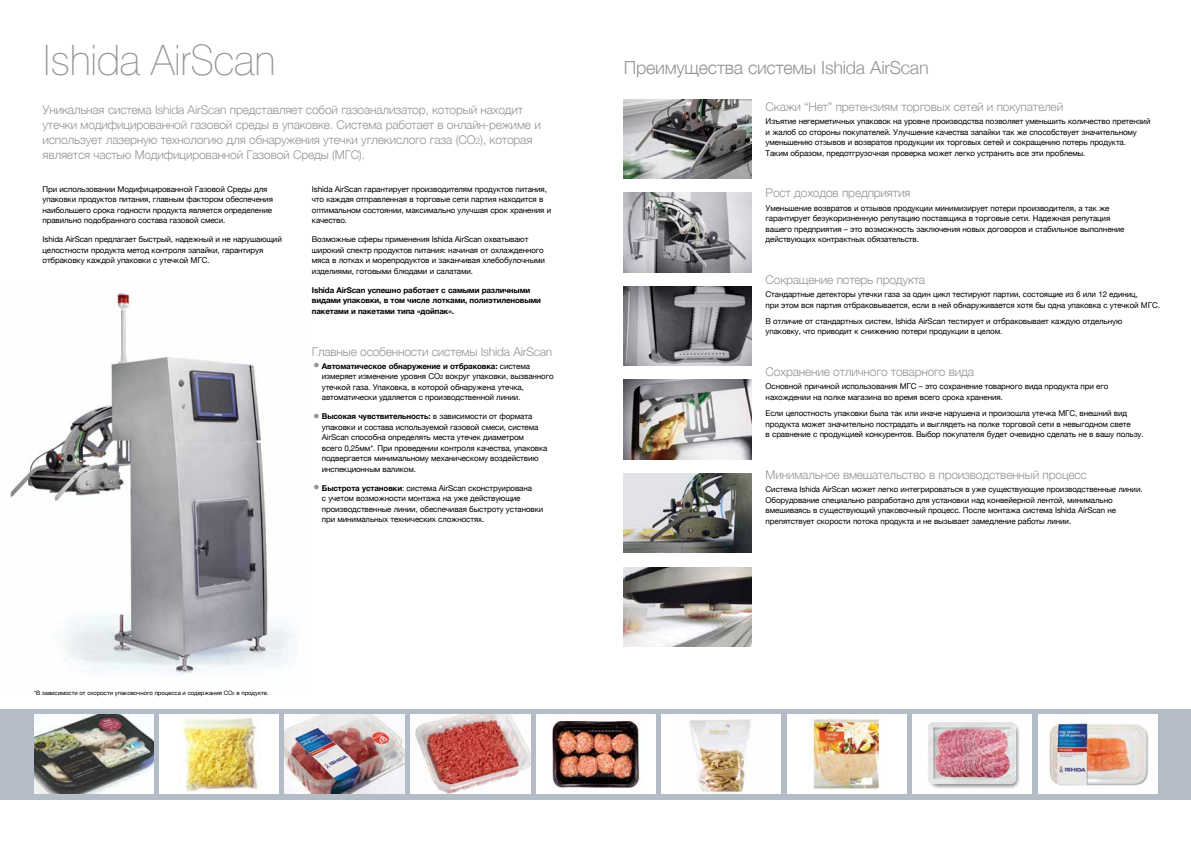
<style>
.page{position:relative;width:1191px;height:842px;background:#fff}
.page>*{position:absolute;margin:0;border:0;box-sizing:border-box;transform-origin:0 0}
.t1{font:100 42px "Swiss 721 BT";letter-spacing:-.025em;color:#939598}
.t2{font:300 18px "Helvetica Neue";letter-spacing:-.015em;color:#939598}
.t3{font:300 12px/15px "Helvetica Neue";letter-spacing:-.015em;color:#939598}
.t4{font:8px/10.5px "Helvetica Neue";letter-spacing:-.015em;color:#000}
.t5{font:700 8px/10.5px "Helvetica Neue";letter-spacing:-.015em;color:#000}
.t6{font:6px "Helvetica Neue";letter-spacing:-.01em;color:#000}
.s1{font-size:9px}
.s2{font-family:"Swiss 721 BT";font-size:16px;color:#939598}
.s3{font-weight:700}
.s4{font-size:6px}
.s5{font-size:4px}
</style>
<div class="page">
<img style="left:624px;top:473px;width:127px;height:80px">
<img style="left:624px;top:286px;width:127px;height:80px">
<img style="left:624px;top:99px;width:127px;height:80px">
<img style="left:10px;top:292px;width:284px;height:383px">
<div style="left:0;top:709px;width:1191px;height:90px;background:#b3bcc7"></div>
<img style="left:34px;top:714px;width:120px;height:80px">
<div style="left:1037px;top:714px;width:120px;height:80px;background:#fff"></div>
<img style="left:1048px;top:714px;width:101px;height:72px">
<img style="left:410px;top:714px;width:120px;height:80px">
<img style="left:285px;top:714px;width:120px;height:80px">
<img style="left:624px;top:193px;width:127px;height:79px">
<div style="left:536px;top:714px;width:120px;height:80px;background:#fff"></div>
<img style="left:551px;top:720px;width:89px;height:68px">
<div style="left:661px;top:714px;width:120px;height:80px;background:#fff"></div>
<img style="left:689px;top:719px;width:62px;height:75px">
<div style="left:787px;top:714px;width:119px;height:80px;background:#fff"></div>
<img style="left:809px;top:717px;width:71px;height:72px">
<img style="left:912px;top:714px;width:119px;height:80px">
<img style="left:624px;top:380px;width:127px;height:79px">
<img style="left:624px;top:567px;width:127px;height:79px">
<div style="left:159px;top:714px;width:120px;height:80px;background:#fff"></div>
<img style="left:181px;top:717px;width:78px;height:77px">
<h1 class="t1" style="left:43px;top:34px;width:235px">Ishida AirScan</h1>
<p class="t3" style="left:43px;top:101px;width:500px">Уникальная система Ishida AirScan представляет собой газоанализатор, который находит утечки модифицированной газовой среды в упаковке. Система работает в онлайн-режиме и использует лазерную технологию для обнаружения утечки углекислого газа (CO<span class="s1">2</span>), которая является частью Mодифицированной Газовой Среды (МГС).</p>
<p class="t4" style="left:43px;top:184px;width:232px">При использовании Модифицированной Газовой Среды для упаковки продуктов питания, главным фактором обеспечения наибольшего срока годности продукта является определение правильно подобранного состава газовой смеси.</p>
<p class="t4" style="left:43px;top:235px;width:241px">Ishida AirScan предлагает быстрый, надежный и не нарушающий целостности продукта метод контроля запайки, гарантируя отбраковку каждой упаковки с утечкой МГС.</p>
<p class="t4" style="left:312px;top:184px;width:241px">Ishida AirScan гарантирует производителям продуктов питания, что каждая отправленная в торговые сети партия находится в оптимальном состоянии, максимально улучшая срок хранения и качество.</p>
<p class="t4" style="left:312px;top:235px;width:235px">Возможные сферы применения Ishida AirScan охватывают широкий спектр продуктов питания: начиная от охлажденного мяса в лотках и морепродуктов и заканчивая хлебобулочными изделиями, готовыми блюдами и салатами.</p>
<p class="t5" style="left:312px;top:285px;width:231px">Ishida AirScan успешно работает с самыми различными видами упаковки, в том числе лотками, полиэтиленовыми пакетами и пакетами типа «дойпак».</p>
<h3 class="t3" style="left:312px;top:343px;width:242px">Главные особенности системы Ishida AirScan</h3>
<p class="t4" style="left:322px;top:361px;width:233px;text-indent:-10px"><span class="s2">•</span><span class="s3">Автоматическое обнаружение и отбраковка:</span> система измеряет изменение уровня CO<span class="s4">2</span> вокруг упаковки, вызванного утечкой газа. Упаковка, в которой обнаружена утечка, автоматически удаляется с производственной линии.</p>
<p class="t4" style="left:322px;top:412px;width:227px;text-indent:-10px"><span class="s2">•</span><span class="s3">Высокая чувствительность:</span> в зависимости от формата упаковки и состава используемой газовой смеси, система AirScan способна определять места утечек диаметром<br>всего 0,25мм*. При проведении контроля качества, упаковка подвергается минимальному механическому воздействию инспекционным валиком.</p>
<p class="t4" style="left:322px;top:483px;width:223px;text-indent:-10px"><span class="s2">•</span><span class="s3">Быстрота установки</span>: система AirScan сконструирована<br>с учетом возможности монтажа на уже действующие производственные линии, обеспечивая быстроту установки при минимальных технических сложностях.</p>
<p class="t6" style="left:34px;top:689px;width:236px">*В зависимости от скорости упаковочного процесса и содержания CO<span class="s5">2</span> в продукте.</p>
<h2 class="t2" style="left:624px;top:53px;width:306px">Преимущества системы Ishida AirScan</h2>
<h3 class="t3" style="left:765px;top:98px;width:299px">Скажи “Нет” претензиям торговых сетей и покупателей</h3>
<p class="t4" style="left:765px;top:117px;width:386px">Изъятие негерметичных упаковок на уровне производства позволяет уменьшить количество претензий и жалоб со стороны покупателей. Улучшение качества запайки так же способствует значительному уменьшению отзывов и возвратов продукции их торговых сетей и сокращению потерь продукта.<br>Таким образом, предотгрузочная проверка может легко устранить все эти проблемы.</p>
<h3 class="t3" style="left:765px;top:185px;width:146px">Рост доходов предприятия</h3>
<p class="t4" style="left:765px;top:203px;width:360px">Уменьшение возвратов и отзывов продукции минимизирует потери производителя, а так же гарантирует безукоризненную репутацию поставщика в торговые сети. Надежная репутация вашего предприятия – это возможность заключения новых договоров и стабильное выполнение действующих контрактных обязательств.</p>
<h3 class="t3" style="left:765px;top:271px;width:161px">Сокращение потерь продукта</h3>
<p class="t4" style="left:765px;top:290px;width:396px">Стандартные детекторы утечки газа за один цикл тестируют партии, состоящие из 6 или 12 единиц,<br>при этом вся партия отбраковывается, если в ней обнаруживается хотя бы одна упаковка с утечкой МГС.</p>
<p class="t4" style="left:765px;top:316px;width:358px">В отличие от стандартных систем, Ishida AirScan тестирует и отбраковывает каждую отдельную упаковку, что приводит к снижению потери продукции в целом.</p>
<h3 class="t3" style="left:765px;top:363px;width:210px">Сохранение отличного товарного вида</h3>
<p class="t4" style="left:765px;top:382px;width:344px">Основной причиной использования МГС – это сохранение товарного вида продукта при его нахождении на полке магазина во время всего срока хранения.</p>
<p class="t4" style="left:765px;top:408px;width:379px">Если целостность упаковки была так или иначе нарушена и произошла утечка МГС, внешний вид продукта может значительно пострадать и выглядеть на полке торговой сети в невыгодном свете<br>в сравнение с продукцией конкурентов. Выбор покупателя будет очевидно сделать не в вашу пользу.</p>
<h3 class="t3" style="left:765px;top:466px;width:323px">Минимальное вмешательство в производственный процесс</h3>
<p class="t4" style="left:765px;top:484px;width:378px">Система Ishida AirScan может легко интегрироваться в уже существующие производственные линии.<br>Оборудование специально разработано для установки над конвейерной лентой, минимально вмешиваясь в существующий упаковочный процесс. После монтажа система Ishida AirScan не препятствует скорости потока продукта и не вызывает замедление работы линии.</p>
</div>
